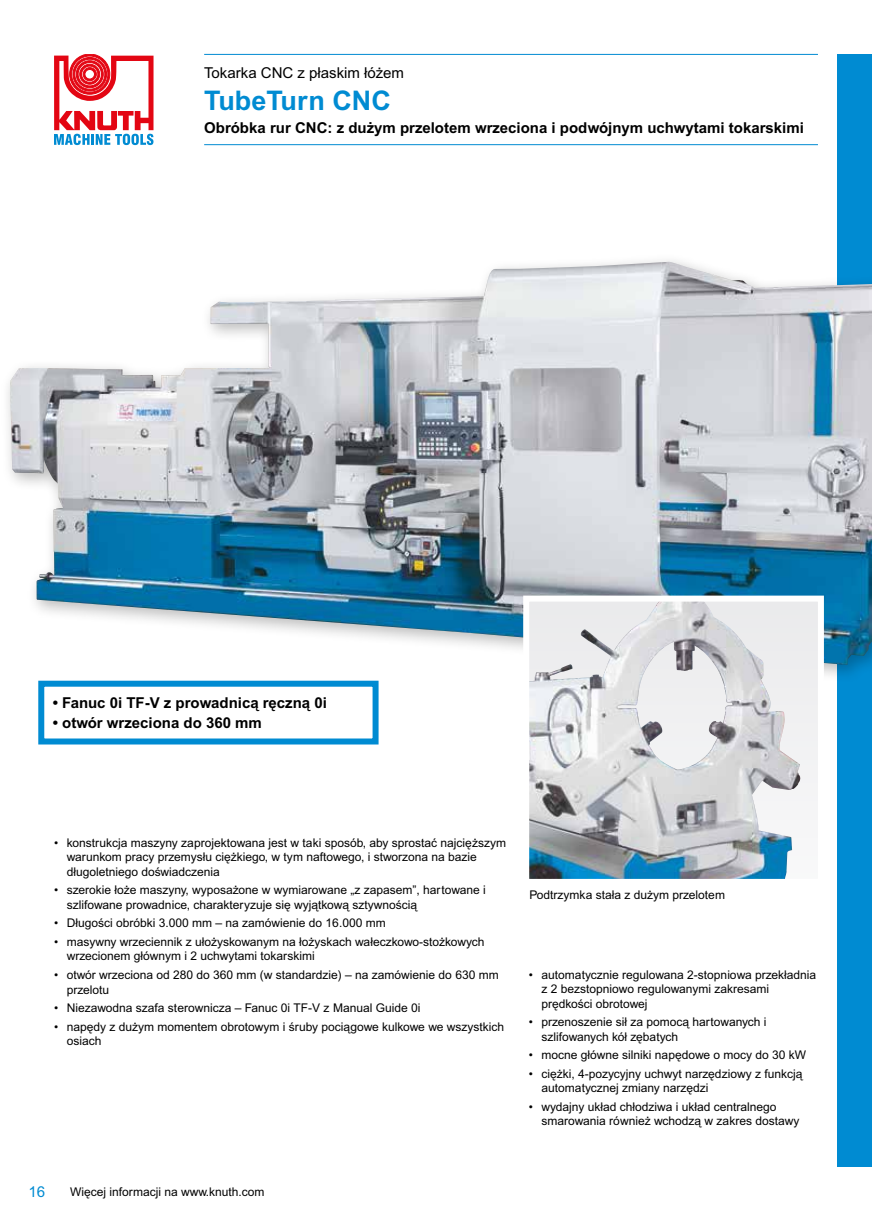
<style>
.page{position:relative;width:872px;height:1221px;background:#fff}
.page>*{position:absolute;margin:0;border:0;box-sizing:border-box;transform-origin:0 0}
.t1{font:700 27px "Arial MT Pro";color:#008bd2}
.t2{font:700 15px "Arial MT Pro";color:#000}
.t3{font:15px "Arial MT Pro";color:#000}
.t4{font:15px "Arial MT Pro";color:#008bd2}
.t5{font:12px/14.4px "Arial MT Pro";color:#000}
</style>
<div class="page">
<div style="left:838px;top:54px;width:34px;height:1112px;background:#008bd2"></div>
<svg style="left:54px;top:54px;width:99px;height:91px"></svg>
<hr style="left:204px;top:54px;width:614px;height:1px;background:#008bd2">
<hr style="left:204px;top:144px;width:614px;height:1px;background:#008bd2">
<div style="left:38px;top:680px;width:340px;height:64px;background:#fff;border:6px solid #008bd2"></div>
<div style="left:0;top:253px;width:872px;height:430px;background:#000;opacity:.26"></div>
<img style="left:10px;top:262px;width:862px;height:403px">
<div style="left:526px;top:598px;width:295px;height:283px;background:#f1f1f3"></div>
<img style="left:530px;top:602px;width:270px;height:275px">
<div style="left:523px;top:595px;width:301px;height:289px;border:6px solid #fff"></div>
<p class="t3" style="left:204px;top:64px;width:201px">Tokarka CNC z płaskim łóżem</p>
<h1 class="t1" style="left:204px;top:84px;width:188px">TubeTurn CNC</h1>
<p class="t2" style="left:204px;top:119px;width:601px">Obróbka rur CNC: z dużym przelotem wrzeciona i podwójnym uchwytami tokarskimi</p>
<p class="t2" style="left:53px;top:694px;width:276px">• Fanuc 0i TF-V z prowadnicą ręczną 0i</p>
<p class="t2" style="left:53px;top:713px;width:211px">• otwór wrzeciona do 360 mm</p>
<p class="t5" style="left:67px;top:836px;width:441px;text-indent:-13px">• konstrukcja maszyny zaprojektowana jest w taki sposób, aby sprostać najcięższym warunkom pracy przemysłu ciężkiego, w tym naftowego, i stworzona na bazie długoletniego doświadczenia</p>
<p class="t5" style="left:67px;top:883px;width:420px;text-indent:-13px">• szerokie łoże maszyny, wyposażone w wymiarowane „z zapasem”, hartowane i szlifowane prowadnice, charakteryzuje się wyjątkową sztywnością</p>
<p class="t5" style="left:54px;top:916px;width:333px">• Długości obróbki 3.000 mm – na zamówienie do 16.000 mm</p>
<p class="t5" style="left:67px;top:935px;width:419px;text-indent:-13px">• masywny wrzeciennik z ułożyskowanym na łożyskach wałeczkowo-stożkowych wrzecionem głównym i 2 uchwytami tokarskimi</p>
<p class="t5" style="left:67px;top:968px;width:433px;text-indent:-13px">• otwór wrzeciona od 280 do 360 mm (w standardzie) – na zamówienie do 630 mm przelotu</p>
<p class="t5" style="left:54px;top:1001px;width:368px">• Niezawodna szafa sterownicza – Fanuc 0i TF-V z Manual Guide 0i</p>
<p class="t5" style="left:67px;top:1019px;width:439px;text-indent:-13px">• napędy z dużym momentem obrotowym i śruby pociągowe kulkowe we wszystkich osiach</p>
<p class="t4" style="left:28px;top:1182px;width:18px">16</p>
<p class="t5" style="left:70px;top:1184px;width:196px">Więcej informacji na www.knuth.com</p>
<p class="t5" style="left:529px;top:888px;width:197px">Podtrzymka stała z dużym przelotem</p>
<p class="t5" style="left:541px;top:967px;width:276px;text-indent:-13px">• automatycznie regulowana 2-stopniowa przekładnia z 2 bezstopniowo regulowanymi zakresami prędkości obrotowej</p>
<p class="t5" style="left:541px;top:1015px;width:227px;text-indent:-13px">• przenoszenie sił za pomocą hartowanych i szlifowanych kół zębatych</p>
<p class="t5" style="left:529px;top:1048px;width:279px">• mocne główne silniki napędowe o mocy do 30 kW</p>
<p class="t5" style="left:541px;top:1066px;width:262px;text-indent:-13px">• ciężki, 4-pozycyjny uchwyt narzędziowy z funkcją automatycznej zmiany narzędzi</p>
<p class="t5" style="left:541px;top:1100px;width:259px;text-indent:-13px">• wydajny układ chłodziwa i układ centralnego smarowania również wchodzą w zakres dostawy</p>
</div>
